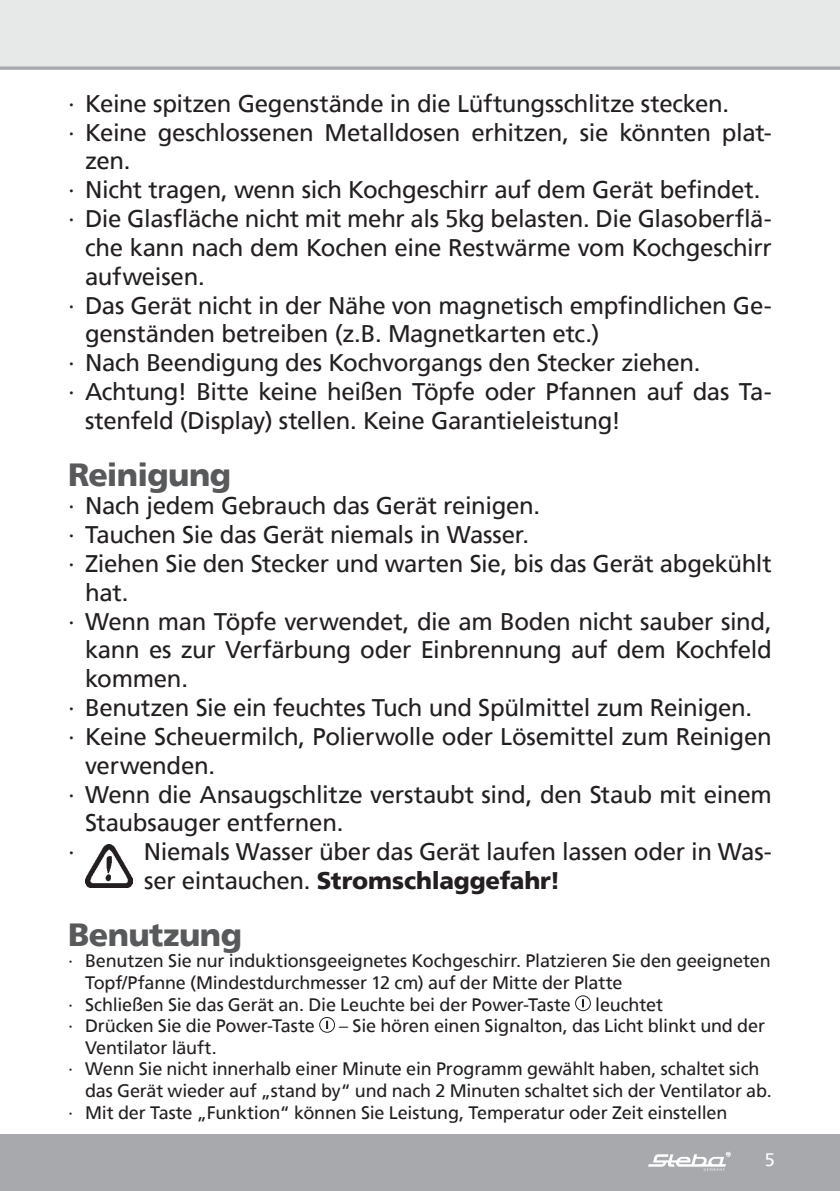
<style>
.page{position:relative;width:840px;height:1191px;background:#fff}
.page>*{position:absolute;margin:0;border:0;box-sizing:border-box;transform-origin:0 0}
.t1{font:900 32px "Frutiger";letter-spacing:-.02em;color:#58595b}
.t2{font:24px/28.8px "Frutiger";letter-spacing:-.015em;color:#231f20}
.t3{font:18px "Frutiger";letter-spacing:-.01em;color:#231f20}
.t4{font:18px "Frutiger";color:#fff}
.s1{font-weight:900}
</style>
<div class="page">
<div style="left:0;top:0;width:839px;height:68px;background:#e7e8e8"></div>
<div style="left:0;top:1134px;width:839px;height:57px;background:#a7a9ac"></div>
<svg style="left:648px;top:1151px;width:82px;height:19px"></svg>
<svg style="left:0;top:66px;width:839px;height:4px;background:#b2b4b7"></svg>
<img style="left:85px;top:844px;width:48px;height:43px">
<div style="left:574px;top:995px;width:16px;height:16px;border:1px solid #231f20;border-radius:50%"></div>
<div style="left:319px;top:1017px;width:16px;height:15px;border:1px solid #231f20;border-radius:50%"></div>
<svg style="left:326px;top:1020px;width:2px;height:9px"></svg>
<p class="t2" style="left:68px;top:89px;width:662px">∙ Keine spitzen Gegenstände in die Lüftungsschlitze stecken.</p>
<p class="t2" style="left:68px;top:118px;width:705px">∙ Keine geschlossenen Metalldosen erhitzen, sie könnten plat-</p>
<p class="t2" style="left:85px;top:146px;width:47px">zen.</p>
<p class="t2" style="left:68px;top:175px;width:693px">∙ Nicht tragen, wenn sich Kochgeschirr auf dem Gerät befindet.</p>
<p class="t2" style="left:68px;top:204px;width:705px">∙ Die Glasfläche nicht mit mehr als 5kg belasten. Die Glasoberflä-</p>
<p class="t2" style="left:85px;top:233px;width:687px">che kann nach dem Kochen eine Restwärme vom Kochgeschirr</p>
<p class="t2" style="left:85px;top:262px;width:121px">aufweisen.</p>
<p class="t2" style="left:68px;top:290px;width:705px">∙ Das Gerät nicht in der Nähe von magnetisch empfindlichen Ge-</p>
<p class="t2" style="left:85px;top:319px;width:515px">genständen betreiben (z.B. Magnetkarten etc.)</p>
<p class="t2" style="left:68px;top:348px;width:633px">∙ Nach Beendigung des Kochvorgangs den Stecker ziehen.</p>
<p class="t2" style="left:68px;top:377px;width:705px">∙ Achtung! Bitte keine heißen Töpfe oder Pfannen auf das Ta-</p>
<p class="t2" style="left:85px;top:406px;width:537px">stenfeld (Display) stellen. Keine Garantieleistung!</p>
<h1 class="t1" style="left:68px;top:455px;width:165px">Reinigung</h1>
<p class="t2" style="left:68px;top:491px;width:473px">∙ Nach jedem Gebrauch das Gerät reinigen.</p>
<p class="t2" style="left:68px;top:520px;width:462px">∙ Tauchen Sie das Gerät niemals in Wasser.</p>
<p class="t2" style="left:68px;top:549px;width:704px">∙ Ziehen Sie den Stecker und warten Sie, bis das Gerät abgekühlt</p>
<p class="t2" style="left:85px;top:578px;width:45px">hat.</p>
<p class="t2" style="left:68px;top:606px;width:705px">∙ Wenn man Töpfe verwendet, die am Boden nicht sauber sind,</p>
<p class="t2" style="left:85px;top:635px;width:687px">kann es zur Verfärbung oder Einbrennung auf dem Kochfeld</p>
<p class="t2" style="left:85px;top:664px;width:104px">kommen.</p>
<p class="t2" style="left:68px;top:693px;width:685px">∙ Benutzen Sie ein feuchtes Tuch und Spülmittel zum Reinigen.</p>
<p class="t2" style="left:68px;top:722px;width:704px">∙ Keine Scheuermilch, Polierwolle oder Lösemittel zum Reinigen</p>
<p class="t2" style="left:85px;top:750px;width:131px">verwenden.</p>
<p class="t2" style="left:68px;top:779px;width:705px">∙ Wenn die Ansaugschlitze verstaubt sind, den Staub mit einem</p>
<p class="t2" style="left:85px;top:808px;width:259px">Staubsauger entfernen.</p>
<p class="t2" style="left:68px;top:837px;width:8px">∙</p>
<p class="t2" style="left:144px;top:837px;width:629px">Niemals Wasser über das Gerät laufen lassen oder in Was&shy;ser eintauchen. <span class="s1">Stromschlaggefahr!</span></p>
<h1 class="t1" style="left:68px;top:915px;width:175px">Benutzung</h1>
<p class="t3" style="left:68px;top:950px;width:703px">∙ Benutzen Sie nur induktionsgeeignetes Kochgeschirr. Platzieren Sie den geeigneten</p>
<p class="t3" style="left:85px;top:972px;width:538px">Topf/Pfanne (Mindestdurchmesser 12 cm) auf der Mitte der Platte</p>
<p class="t3" style="left:68px;top:993px;width:504px">∙ Schließen Sie das Gerät an. Die Leuchte bei der Power-Taste</p>
<p class="t3" style="left:595px;top:993px;width:69px">leuchtet</p>
<p class="t3" style="left:68px;top:1015px;width:248px">∙ Drücken Sie die Power-Taste</p>
<p class="t3" style="left:339px;top:1015px;width:427px">– Sie hören einen Signalton, das Licht blinkt und der</p>
<p class="t3" style="left:85px;top:1037px;width:133px">Ventilator läuft.</p>
<p class="t3" style="left:68px;top:1058px;width:692px">∙ Wenn Sie nicht innerhalb einer Minute ein Programm gewählt haben, schaltet sich</p>
<p class="t3" style="left:85px;top:1080px;width:687px">das Gerät wieder auf „stand by“ und nach 2 Minuten schaltet sich der Ventilator ab.</p>
<p class="t3" style="left:68px;top:1101px;width:660px">∙ Mit der Taste „Funktion“ können Sie Leistung, Temperatur oder Zeit einstellen</p>
<p class="t4" style="left:764px;top:1149px;width:12px">5</p>
</div>
